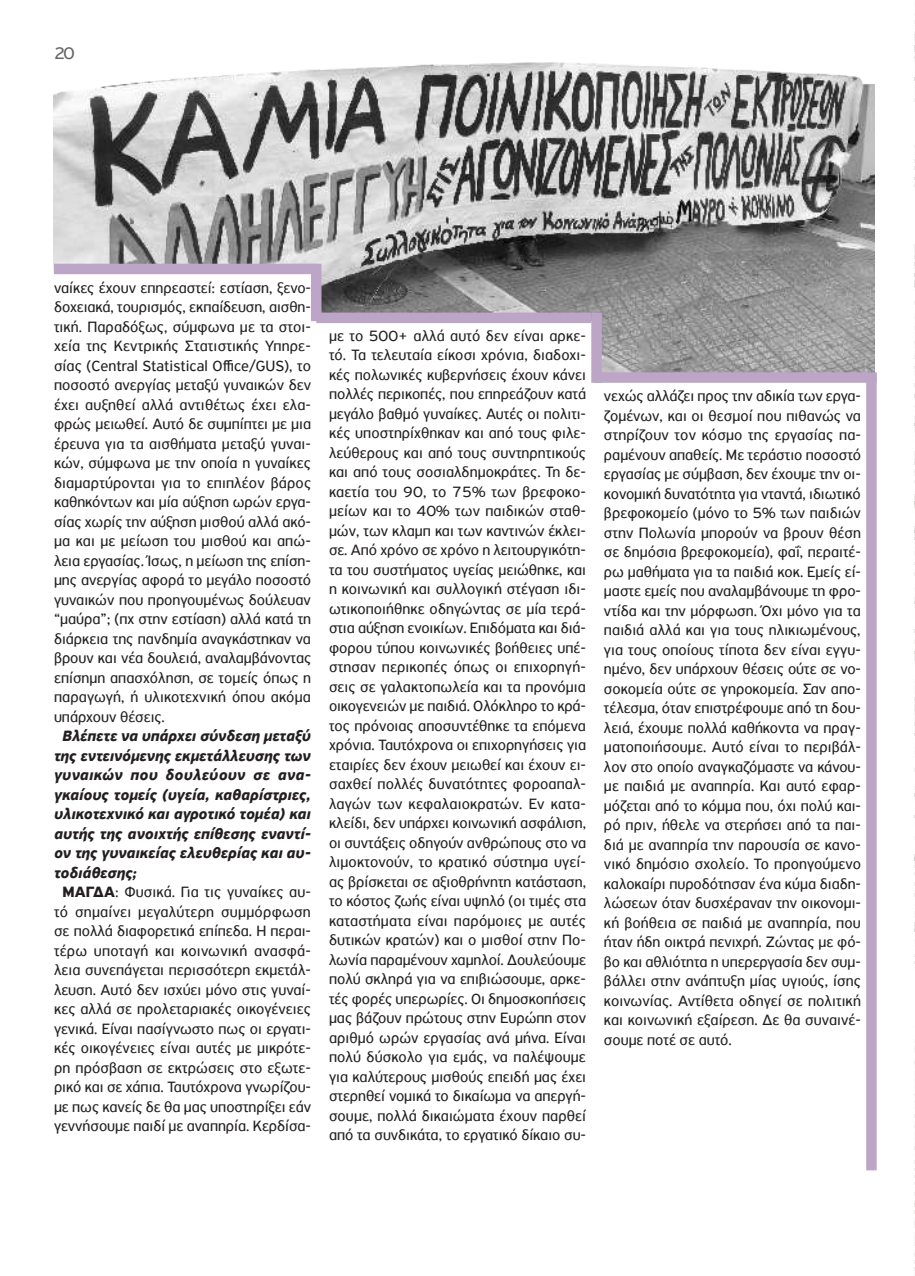
<style>
.page{position:relative;width:915px;height:1276px;background:#fff}
.page>*{position:absolute;margin:0;border:0;box-sizing:border-box;transform-origin:0 0}
.t1{font:18px "PF Highway Sans Pro";color:#636366}
.t2{font:15.75px/19.5px "PF Highway Sans Pro";color:#231f20;text-align:justify}
.t3{font:italic 700 15.75px "PF Highway Sans Pro";letter-spacing:-.005em;color:#231f20}
.t4{font:italic 700 15.75px "PF Highway Sans Pro";letter-spacing:.015em;color:#231f20}
.s1{font-weight:700}
</style>
<div class="page">
<img style="left:914px;top:20px;width:1px;height:1256px">
<img style="left:53px;top:62px;width:821px;height:310px">
<div style="left:251px;top:321px;width:343px;height:159px;background:#fff"></div>
<div style="left:0;top:274px;width:316px;height:181px;background:#fff"></div>
<div style="left:54px;top:264px;width:257px;height:10px;background:#bca5c7"></div>
<div style="left:316px;top:313px;width:275px;height:10px;background:#bca5c7"></div>
<div style="left:591px;top:313px;width:10px;height:70px;background:#bca5c7"></div>
<div style="left:594px;top:372px;width:282px;height:11px;background:#bca5c7"></div>
<div style="left:311px;top:264px;width:10px;height:57px;background:#bca5c7"></div>
<div style="left:865px;top:373px;width:11px;height:797px;background:#bca5c7"></div>
<p class="t1" style="left:54px;top:42px;width:22px">20</p>
<p class="t2" style="left:54px;top:277px;width:258px">ναίκες έχουν επηρεαστεί: εστίαση, ξενο&shy;δοχειακά, τουρισμός, εκπαίδευση, αισθη&shy;τική. Παραδόξως, σύμφωνα με τα στοι&shy;χεία της Κεντρικής Στατιστικής Υπηρε&shy;σίας (Central Statistical Office/GUS), το ποσοστό ανεργίας μεταξύ γυναικών δεν έχει αυξηθεί αλλά αντιθέτως έχει ελα&shy;φρώς μειωθεί. Αυτό δε συμπίπτει με μια έρευνα για τα αισθήματα μεταξύ γυναι&shy;κών, σύμφωνα με την οποία η γυναίκες διαμαρτύρονται για το επιπλέον βάρος καθηκόντων και μία αύξηση ωρών εργα&shy;σίας χωρίς την αύξηση μισθού αλλά ακό&shy;μα και με μείωση του μισθού και απώ&shy;λεια εργασίας. Ίσως, η μείωση της επίση&shy;μης ανεργίας αφορά το μεγάλο ποσοστό γυναικών που προηγουμένως δούλευαν “μαύρα”; (πχ στην εστίαση) αλλά κατά τη διάρκεια της πανδημία αναγκάστηκαν να βρουν και νέα δουλειά, αναλαμβάνοντας επίσημη απασχόληση, σε τομείς όπως η παραγωγή, ή υλικοτεχνική όπου ακόμα υπάρχουν θέσεις.</p>
<p class="t3" style="left:63px;top:727px;width:250px">Βλέπετε να υπάρχει σύνδεση μεταξύ</p>
<p class="t3" style="left:54px;top:746px;width:258px">της εντεινόμενης εκμετάλλευσης των</p>
<p class="t4" style="left:54px;top:766px;width:258px">γυναικών που δουλεύουν σε ανα-</p>
<p class="t3" style="left:54px;top:785px;width:258px">γκαίους τομείς (υγεία, καθαρίστριες,</p>
<p class="t3" style="left:54px;top:805px;width:258px">υλικοτεχνικό και αγροτικό τομέα) και</p>
<p class="t3" style="left:54px;top:824px;width:258px">αυτής της ανοιχτής επίθεσης εναντί-</p>
<p class="t3" style="left:54px;top:844px;width:258px">ον της γυναικείας ελευθερίας και αυ-</p>
<p class="t3" style="left:54px;top:863px;width:85px">τοδιάθεσης;</p>
<p class="t2" style="left:63px;top:882px;width:250px"><span class="s1">ΜΑΓΔΑ</span>: Φυσικά. Για τις γυναίκες αυ-</p>
<p class="t2" style="left:54px;top:901px;width:258px">τό σημαίνει μεγαλύτερη συμμόρφωση</p>
<p class="t2" style="left:54px;top:921px;width:258px">σε πολλά διαφορετικά επίπεδα. Η περαι-</p>
<p class="t2" style="left:54px;top:940px;width:258px">τέρω υποταγή και κοινωνική ανασφά-</p>
<p class="t2" style="left:54px;top:960px;width:258px">λεια συνεπάγεται περισσότερη εκμετάλ-</p>
<p class="t2" style="left:54px;top:979px;width:258px">λευση. Αυτό δεν ισχύει μόνο στις γυναί-</p>
<p class="t2" style="left:54px;top:999px;width:258px">κες αλλά σε προλεταριακές οικογένειες</p>
<p class="t2" style="left:54px;top:1018px;width:258px">γενικά. Είναι πασίγνωστο πως οι εργατι-</p>
<p class="t2" style="left:54px;top:1038px;width:258px">κές οικογένειες είναι αυτές με μικρότε-</p>
<p class="t2" style="left:54px;top:1057px;width:258px">ρη πρόσβαση σε εκτρώσεις στο εξωτε-</p>
<p class="t2" style="left:54px;top:1077px;width:258px">ρικό και σε χάπια. Ταυτόχρονα γνωρίζου-</p>
<p class="t2" style="left:54px;top:1096px;width:258px">με πως κανείς δε θα μας υποστηρίξει εάν</p>
<p class="t2" style="left:54px;top:1116px;width:258px">γεννήσουμε παιδί με αναπηρία. Κερδίσα-</p>
<p class="t2" style="left:329px;top:325px;width:258px">με το 500+ αλλά αυτό δεν είναι αρκε&shy;τό. Τα τελευταία είκοσι χρόνια, διαδοχι&shy;κές πολωνικές κυβερνήσεις έχουν κάνει πολλές περικοπές, που επηρεάζουν κατά μεγάλο βαθμό γυναίκες. Αυτές οι πολιτι&shy;κές υποστηρίχθηκαν και από τους φιλε&shy;λεύθερους και από τους συντηρητικούς και από τους σοσιαλδημοκράτες. Τη δε&shy;καετία του 90, το 75% των βρεφοκο&shy;μείων και το 40% των παιδικών σταθ&shy;μών, των κλαμπ και των καντινών έκλει&shy;σε. Από χρόνο σε χρόνο η λειτουργικότη&shy;τα του συστήματος υγείας μειώθηκε, και η κοινωνική και συλλογική στέγαση ιδι&shy;ωτικοποιήθηκε οδηγώντας σε μία τερά&shy;στια αύξηση ενοικίων. Επιδόματα και διά&shy;φορου τύπου κοινωνικές βοήθειες υπέ&shy;στησαν περικοπές όπως οι επιχορηγή&shy;σεις σε γαλακτοπωλεία και τα προνόμια οικογενειών με παιδιά. Ολόκληρο το κρά&shy;τος πρόνοιας αποσυντέθηκε τα επόμενα χρόνια. Ταυτόχρονα οι επιχορηγήσεις για εταιρίες δεν έχουν μειωθεί και έχουν ει&shy;σαχθεί πολλές δυνατότητες φοροαπαλ&shy;λαγών των κεφαλαιοκρατών. Εν κατα&shy;κλείδι, δεν υπάρχει κοινωνική ασφάλιση, οι συντάξεις οδηγούν ανθρώπους στο να λιμοκτονούν, το κρατικό σύστημα υγεί&shy;ας βρίσκεται σε αξιοθρήνητη κατάσταση, το κόστος ζωής είναι υψηλό (οι τιμές στα καταστήματα είναι παρόμοιες με αυτές δυτικών κρατών) και ο μισθοί στην Πο&shy;λωνία παραμένουν χαμηλοί. Δουλεύουμε πολύ σκληρά για να επιβιώσουμε, αρκε&shy;τές φορές υπερωρίες. Οι δημοσκοπήσεις μας βάζουν πρώτους στην Ευρώπη στον αριθμό ωρών εργασίας ανά μήνα. Είναι πολύ δύσκολο για εμάς, να παλέψουμε για καλύτερους μισθούς επειδή μας έχει στερηθεί νομικά το δικαίωμα να απεργή&shy;σουμε, πολλά δικαιώματα έχουν παρθεί από τα συνδικάτα, το εργατικό δίκαιο συ-</p>
<p class="t2" style="left:603px;top:386px;width:258px">νεχώς αλλάζει προς την αδικία των εργα&shy;ζομένων, και οι θεσμοί που πιθανώς να στηρίζουν τον κόσμο της εργασίας πα&shy;ραμένουν απαθείς. Με τεράστιο ποσοστό εργασίας με σύμβαση, δεν έχουμε την οι&shy;κονομική δυνατότητα για νταντά, ιδιωτικό βρεφοκομείο (μόνο το 5% των παιδιών στην Πολωνία μπορούν να βρουν θέση σε δημόσια βρεφοκομεία), φαΐ, περαιτέ&shy;ρω μαθήματα για τα παιδιά κοκ. Εμείς εί&shy;μαστε εμείς που αναλαμβάνουμε τη φρο&shy;ντίδα και την μόρφωση. Όχι μόνο για τα παιδιά αλλά και για τους ηλικιωμένους, για τους οποίους τίποτα δεν είναι εγγυ&shy;ημένο, δεν υπάρχουν θέσεις ούτε σε νο&shy;σοκομεία ούτε σε γηροκομεία. Σαν απο&shy;τέλεσμα, όταν επιστρέφουμε από τη δου&shy;λειά, έχουμε πολλά καθήκοντα να πραγ&shy;ματοποιήσουμε. Αυτό είναι το περιβάλ&shy;λον στο οποίο αναγκαζόμαστε να κάνου&shy;με παιδιά με αναπηρία. Και αυτό εφαρ&shy;μόζεται από το κόμμα που, όχι πολύ και&shy;ρό πριν, ήθελε να στερήσει από τα παι&shy;διά με αναπηρία την παρουσία σε κανο&shy;νικό δημόσιο σχολείο. Το προηγούμενο καλοκαίρι πυροδότησαν ένα κύμα διαδη&shy;λώσεων όταν δυσχέραναν την οικονομι&shy;κή βοήθεια σε παιδιά με αναπηρία, που ήταν ήδη οικτρά πενιχρή. Ζώντας με φό&shy;βο και αθλιότητα η υπερεργασία δεν συμ&shy;βάλλει στην ανάπτυξη μίας υγιούς, ίσης κοινωνίας. Αντίθετα οδηγεί σε πολιτική και κοινωνική εξαίρεση. Δε θα συναινέ&shy;σουμε ποτέ σε αυτό.</p>
</div>
